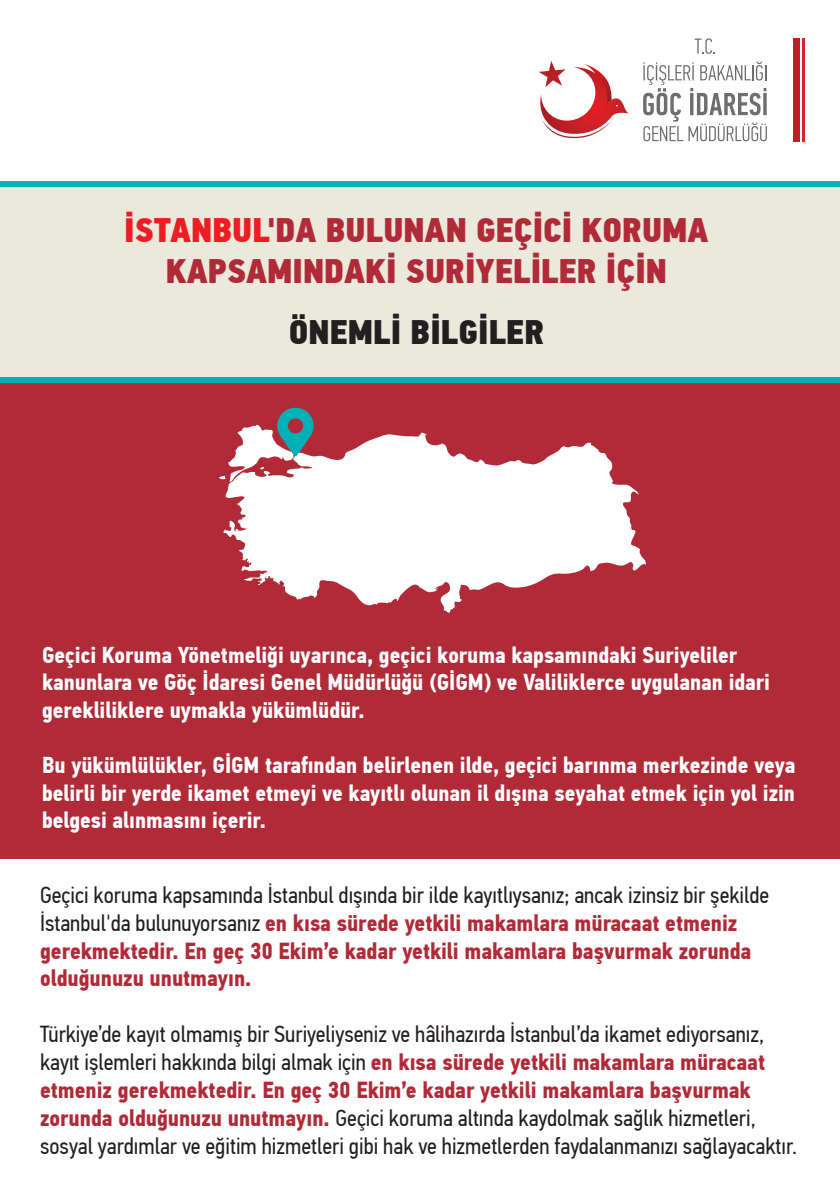
<style>
.page{position:relative;width:840px;height:1191px;background:#fff}
.page>*{position:absolute;margin:0;border:0;box-sizing:border-box;transform-origin:0 0}
.t1{font:34px/40.8px "PF Din Text Cond Pro X Black";color:#b12a37;text-align:center}
.t2{font:34px "PF Din Text Cond Pro X Black";color:#231f20}
.t3{font:23.2px/27.8px "PF Din Text Cond Pro";color:#231f20}
.t4{font:700 23.2px/27.8px "PF Din Text Cond Pro";color:#b12a37}
.t5{font:700 23px/27.6px "PF Din Text Cond Pro";color:#fff}
.s1{color:#ee1d23}
.s2{font-weight:400;color:#231f20}
.s3{font-weight:700;color:#b12a37}
</style>
<div class="page">
<div style="left:0;top:186px;width:839px;height:192px;background:#eae9dc"></div>
<div style="left:793px;top:38px;width:6px;height:103px;background:#b72124"></div>
<hr style="left:802px;top:38px;width:2px;height:103px;background:#e31e25">
<svg style="left:643px;top:62px;width:123px;height:79px"></svg>
<svg style="left:694px;top:38px;width:20px;height:16px"></svg>
<svg style="left:539px;top:61px;width:89px;height:78px"></svg>
<div style="left:0;top:181px;width:839px;height:6px;background:#00b0b9"></div>
<div style="left:0;top:381px;width:839px;height:477px;background:#b12a37"></div>
<svg style="left:223px;top:432px;width:422px;height:180px;fill:#fff"></svg>
<svg style="left:219px;top:407px;width:97px;height:76px"></svg>
<div style="left:0;top:377px;width:839px;height:6px;background:#00b0b9"></div>
<h1 class="t1" style="left:124px;top:210px;width:585px"><span class="s1">İSTANBUL</span>'DA BULUNAN GEÇİCİ KORUMA<br>KAPSAMINDAKİ SURİYELİLER İÇİN</h1>
<h1 class="t2" style="left:288px;top:311px;width:257px">ÖNEMLİ BİLGİLER</h1>
<p class="t5" style="left:42px;top:641px;width:729px">Geçici Koruma Yönetmeliği uyarınca, geçici koruma kapsamındaki Suriyeliler kanunlara ve Göç İdaresi Genel Müdürlüğü (GİGM) ve Valiliklerce uygulanan idari gerekliliklere uymakla yükümlüdür.</p>
<p class="t5" style="left:42px;top:751px;width:754px;text-align:justify">Bu yükümlülükler, GİGM tarafından belirlenen ilde, geçici barınma merkezinde veya belirli bir yerde ikamet etmeyi ve kayıtlı olunan il dışına seyahat etmek için yol izin belgesi alınmasını içerir.</p>
<p class="t4" style="left:40px;top:881px;width:730px"><span class="s2">Geçici koruma kapsamında İstanbul dışında bir ilde kayıtlıysanız; ancak izinsiz bir şekilde İstanbul'da bulunuyorsanız</span> en kısa sürede yetkili makamlara müracaat etmeniz gerekmektedir. En geç 30 Ekim’e kadar yetkili makamlara başvurmak zorunda olduğunuzu unutmayın.</p>
<p class="t3" style="left:40px;top:1020px;width:758px">Türkiye’de kayıt olmamış bir Suriyeliyseniz ve hâlihazırda İstanbul’da ikamet ediyorsanız, kayıt işlemleri hakkında bilgi almak için <span class="s3">en kısa sürede yetkili makamlara müracaat etmeniz gerekmektedir. En geç 30 Ekim’e kadar yetkili makamlara başvurmak zorunda olduğunuzu unutmayın.</span> Geçici koruma altında kaydolmak sağlık hizmetleri, sosyal yardımlar ve eğitim hizmetleri gibi hak ve hizmetlerden faydalanmanızı sağlayacaktır.</p>
</div>
